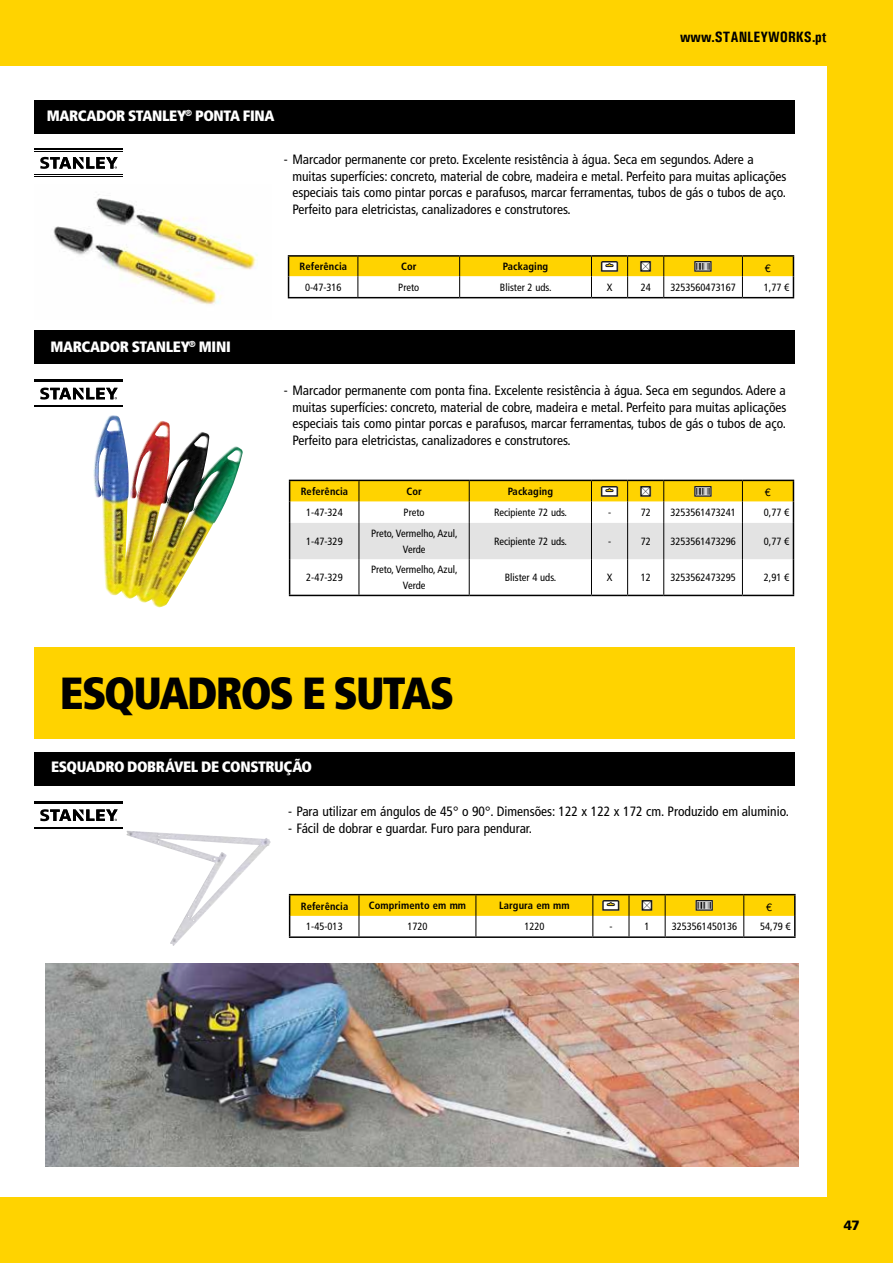
<style>
.page{position:relative;width:893px;height:1263px;background:#ffd300}
.page>*{position:absolute;margin:0;border:0;box-sizing:border-box;transform-origin:0 0}
.t1{font:900 condensed 45px "Frutiger LT Std";letter-spacing:-.045em;color:#000}
.t2{font:900 condensed 15px "Frutiger LT Std";letter-spacing:-.025em;color:#fff}
.t3{font:700 15px "Univers Condensed";color:#000}
.t4{font:condensed 13.5px/16.5px "Frutiger LT Std";color:#000}
.t5{font:900 13.5px "Frutiger LT Std";color:#000}
.t6{font:condensed 10.5px/15.6px "Frutiger LT Std";color:#000;text-align:center}
.t7{font:700 condensed 10.5px "Frutiger LT Std";letter-spacing:.01em;color:#000}
.t8{font:10.5px "Stanley Logo";color:#fff}
.t9{font:10.5px "Helvetica Neue";color:#000}
.s1{color:#000}
</style>
<div class="page">
<div style="left:0;top:66px;width:826px;height:1130px;background:#fff"></div>
<img style="left:45px;top:963px;width:754px;height:203px">
<div style="left:34px;top:100px;width:761px;height:33px;background:#000"></div>
<div style="left:34px;top:331px;width:761px;height:33px;background:#000"></div>
<img style="left:53px;top:194px;width:205px;height:111px">
<hr style="left:288px;top:255px;width:70px;height:2px;background:#000">
<hr style="left:358px;top:255px;width:102px;height:2px;background:#000">
<hr style="left:460px;top:255px;width:131px;height:2px;background:#000">
<hr style="left:591px;top:255px;width:37px;height:2px;background:#000">
<hr style="left:628px;top:255px;width:36px;height:2px;background:#000">
<hr style="left:664px;top:255px;width:78px;height:2px;background:#000">
<hr style="left:742px;top:255px;width:52px;height:2px;background:#000">
<svg style="left:288px;top:256px;width:506px;height:42px"></svg>
<hr style="left:34px;top:151px;width:89px;height:1px;background:#000">
<hr style="left:34px;top:149px;width:89px;height:1px;background:#000">
<hr style="left:34px;top:174px;width:89px;height:1px;background:#000">
<hr style="left:34px;top:176px;width:89px;height:1px;background:#000">
<svg style="left:40px;top:157px;width:78px;height:12px"></svg>
<hr style="left:34px;top:382px;width:89px;height:1px;background:#000">
<hr style="left:34px;top:379px;width:89px;height:2px;background:#000">
<hr style="left:34px;top:405px;width:89px;height:1px;background:#000">
<hr style="left:34px;top:406px;width:89px;height:1px;background:#000">
<svg style="left:40px;top:388px;width:78px;height:11px"></svg>
<img style="left:93px;top:415px;width:150px;height:193px">
<svg style="left:290px;top:559px;width:503px;height:36px"></svg>
<hr style="left:289px;top:595px;width:70px;height:1px;background:#000">
<hr style="left:359px;top:595px;width:110px;height:1px;background:#000">
<hr style="left:469px;top:595px;width:122px;height:1px;background:#000">
<hr style="left:591px;top:595px;width:37px;height:1px;background:#000">
<hr style="left:628px;top:595px;width:36px;height:1px;background:#000">
<hr style="left:664px;top:595px;width:78px;height:1px;background:#000">
<hr style="left:742px;top:595px;width:52px;height:1px;background:#000">
<hr style="left:742px;top:559px;width:1px;height:36px;background:#000">
<hr style="left:289px;top:559px;width:1px;height:36px;background:#000">
<hr style="left:793px;top:559px;width:1px;height:36px;background:#000">
<svg style="left:289px;top:480px;width:505px;height:79px"></svg>
<hr style="left:359px;top:523px;width:1px;height:36px;background:#000">
<hr style="left:469px;top:523px;width:1px;height:36px;background:#000">
<hr style="left:591px;top:523px;width:1px;height:36px;background:#000">
<hr style="left:627px;top:523px;width:1px;height:36px;background:#000">
<hr style="left:663px;top:523px;width:1px;height:36px;background:#000">
<hr style="left:359px;top:559px;width:1px;height:36px;background:#000">
<hr style="left:469px;top:559px;width:1px;height:36px;background:#000">
<hr style="left:591px;top:559px;width:1px;height:36px;background:#000">
<hr style="left:627px;top:559px;width:1px;height:36px;background:#000">
<hr style="left:663px;top:559px;width:1px;height:36px;background:#000">
<div style="left:34px;top:752px;width:761px;height:33px;background:#000"></div>
<hr style="left:34px;top:803px;width:89px;height:1px;background:#000">
<hr style="left:34px;top:801px;width:89px;height:1px;background:#000">
<hr style="left:34px;top:827px;width:89px;height:1px;background:#000">
<hr style="left:34px;top:828px;width:89px;height:1px;background:#000">
<svg style="left:40px;top:809px;width:78px;height:12px"></svg>
<img style="left:126px;top:831px;width:145px;height:115px">
<hr style="left:289px;top:936px;width:70px;height:2px;background:#000">
<hr style="left:359px;top:936px;width:117px;height:2px;background:#000">
<hr style="left:476px;top:936px;width:117px;height:2px;background:#000">
<hr style="left:593px;top:936px;width:36px;height:2px;background:#000">
<hr style="left:629px;top:936px;width:36px;height:2px;background:#000">
<hr style="left:665px;top:936px;width:79px;height:2px;background:#000">
<hr style="left:744px;top:936px;width:52px;height:2px;background:#000">
<hr style="left:289px;top:894px;width:70px;height:1px;background:#000">
<hr style="left:359px;top:894px;width:117px;height:1px;background:#000">
<hr style="left:476px;top:894px;width:117px;height:1px;background:#000">
<hr style="left:593px;top:894px;width:36px;height:1px;background:#000">
<hr style="left:629px;top:894px;width:36px;height:1px;background:#000">
<hr style="left:665px;top:894px;width:79px;height:1px;background:#000">
<hr style="left:744px;top:894px;width:52px;height:1px;background:#000">
<hr style="left:794px;top:895px;width:2px;height:21px;background:#000">
<hr style="left:794px;top:916px;width:2px;height:20px;background:#000">
<svg style="left:289px;top:895px;width:506px;height:42px"></svg>
<div style="left:34px;top:647px;width:760px;height:92px;background:#ffd300"></div>
<p class="t3" style="left:680px;top:28px;width:148px">www.STANLEYWORKS.pt</p>
<p class="t2" style="left:47px;top:106px;width:229px">MARCADOR STANLEY<sup>®</sup> PONTA FINA</p>
<p class="t4" style="left:292px;top:152px;width:496px;text-indent:-9px">- Marcador permanente cor preto. Excelente resistência à água. Seca em segundos. Adere a muitas superfícies: concreto, material de cobre, madeira e metal. Perfeito para muitas aplicações especiais tais como pintar porcas e parafusos, marcar ferramentas, tubos de gás o tubos de aço.<br>Perfeito para eletricistas, canalizadores e construtores.</p>
<p class="t7" style="left:300px;top:261px;width:49px">Referência</p>
<p class="t7" style="left:401px;top:260px;width:17px">Cor</p>
<p class="t7" style="left:503px;top:260px;width:47px">Packaging</p>
<p class="t8" style="left:601px;top:261px;width:18px">ß<span class="s1">B</span></p>
<p class="t8" style="left:640px;top:261px;width:12px">¢<span class="s1">C</span></p>
<p class="t8" style="left:694px;top:261px;width:19px">∂<span class="s1">D</span></p>
<p class="t9" style="left:765px;top:260px;width:7px">€</p>
<p class="t6" style="left:305px;top:280px;width:38px">0-47-316</p>
<p class="t6" style="left:398px;top:280px;width:22px">Preto</p>
<p class="t6" style="left:500px;top:280px;width:53px">Blister 2 uds.</p>
<p class="t6" style="left:607px;top:280px;width:7px">X</p>
<p class="t6" style="left:641px;top:280px;width:12px">24</p>
<p class="t6" style="left:670px;top:280px;width:67px">3253560473167</p>
<p class="t6" style="left:764px;top:280px;width:27px">1,77 €</p>
<p class="t2" style="left:50px;top:337px;width:182px">MARCADOR STANLEY<sup>®</sup> MINI</p>
<p class="t4" style="left:292px;top:382px;width:496px;text-align:justify;text-indent:-9px">- Marcador permanente com ponta fina. Excelente resistência à água. Seca em segundos. Adere a muitas superfícies: concreto, material de cobre, madeira e metal. Perfeito para muitas aplicações especiais tais como pintar porcas e parafusos, marcar ferramentas, tubos de gás o tubos de aço.<br>Perfeito para eletricistas, canalizadores e construtores.</p>
<p class="t7" style="left:301px;top:485px;width:49px">Referência</p>
<p class="t7" style="left:406px;top:485px;width:17px">Cor</p>
<p class="t7" style="left:508px;top:485px;width:47px">Packaging</p>
<p class="t8" style="left:601px;top:486px;width:18px">ß<span class="s1">B</span></p>
<p class="t8" style="left:640px;top:486px;width:12px">¢<span class="s1">C</span></p>
<p class="t8" style="left:694px;top:486px;width:19px">∂<span class="s1">D</span></p>
<p class="t9" style="left:765px;top:485px;width:7px">€</p>
<p class="t6" style="left:306px;top:505px;width:38px">1-47-324</p>
<p class="t6" style="left:404px;top:505px;width:22px">Preto</p>
<p class="t6" style="left:494px;top:505px;width:75px">Recipiente 72 uds.</p>
<p class="t6" style="left:608px;top:505px;width:5px">-</p>
<p class="t6" style="left:641px;top:505px;width:12px">72</p>
<p class="t6" style="left:670px;top:505px;width:67px">3253561473241</p>
<p class="t6" style="left:764px;top:505px;width:27px">0,77 €</p>
<p class="t6" style="left:306px;top:534px;width:38px">1-47-329</p>
<p class="t6" style="left:371px;top:526px;width:88px">Preto, Vermelho, Azul,<br>Verde</p>
<p class="t6" style="left:494px;top:534px;width:75px">Recipiente 72 uds.</p>
<p class="t6" style="left:608px;top:534px;width:5px">-</p>
<p class="t6" style="left:641px;top:534px;width:12px">72</p>
<p class="t6" style="left:670px;top:534px;width:67px">3253561473296</p>
<p class="t6" style="left:764px;top:534px;width:27px">0,77 €</p>
<p class="t6" style="left:306px;top:570px;width:38px">2-47-329</p>
<p class="t6" style="left:371px;top:562px;width:88px">Preto, Vermelho, Azul,<br>Verde</p>
<p class="t6" style="left:505px;top:570px;width:53px">Blister 4 uds.</p>
<p class="t6" style="left:607px;top:570px;width:7px">X</p>
<p class="t6" style="left:641px;top:570px;width:12px">12</p>
<p class="t6" style="left:670px;top:570px;width:67px">3253562473295</p>
<p class="t6" style="left:764px;top:570px;width:27px">2,91 €</p>
<p class="t1" style="left:60px;top:666px;width:396px">ESQUADROS E SUTAS</p>
<p class="t2" style="left:51px;top:758px;width:263px">ESQUADRO DOBRÁVEL DE CONSTRUÇÃO</p>
<p class="t4" style="left:288px;top:803px;width:502px">- Para utilizar em ángulos de 45° o 90°. Dimensões: 122 x 122 x 172 cm. Produzido em aluminio.</p>
<p class="t4" style="left:288px;top:820px;width:245px">- Fácil de dobrar e guardar. Furo para pendurar.</p>
<p class="t7" style="left:301px;top:900px;width:49px">Referência</p>
<p class="t7" style="left:369px;top:899px;width:99px">Comprimento em mm</p>
<p class="t7" style="left:499px;top:899px;width:72px">Largura em mm</p>
<p class="t8" style="left:602px;top:900px;width:18px">ß<span class="s1">B</span></p>
<p class="t8" style="left:642px;top:900px;width:12px">¢<span class="s1">C</span></p>
<p class="t8" style="left:696px;top:900px;width:19px">∂<span class="s1">D</span></p>
<p class="t9" style="left:766px;top:899px;width:7px">€</p>
<p class="t6" style="left:306px;top:919px;width:38px">1-45-013</p>
<p class="t6" style="left:407px;top:919px;width:22px">1720</p>
<p class="t6" style="left:524px;top:919px;width:22px">1220</p>
<p class="t6" style="left:609px;top:919px;width:5px">-</p>
<p class="t6" style="left:645px;top:919px;width:7px">1</p>
<p class="t6" style="left:672px;top:919px;width:67px">3253561450136</p>
<p class="t6" style="left:760px;top:919px;width:32px">54,79 €</p>
<p class="t5" style="left:844px;top:1217px;width:18px">47</p>
</div>
